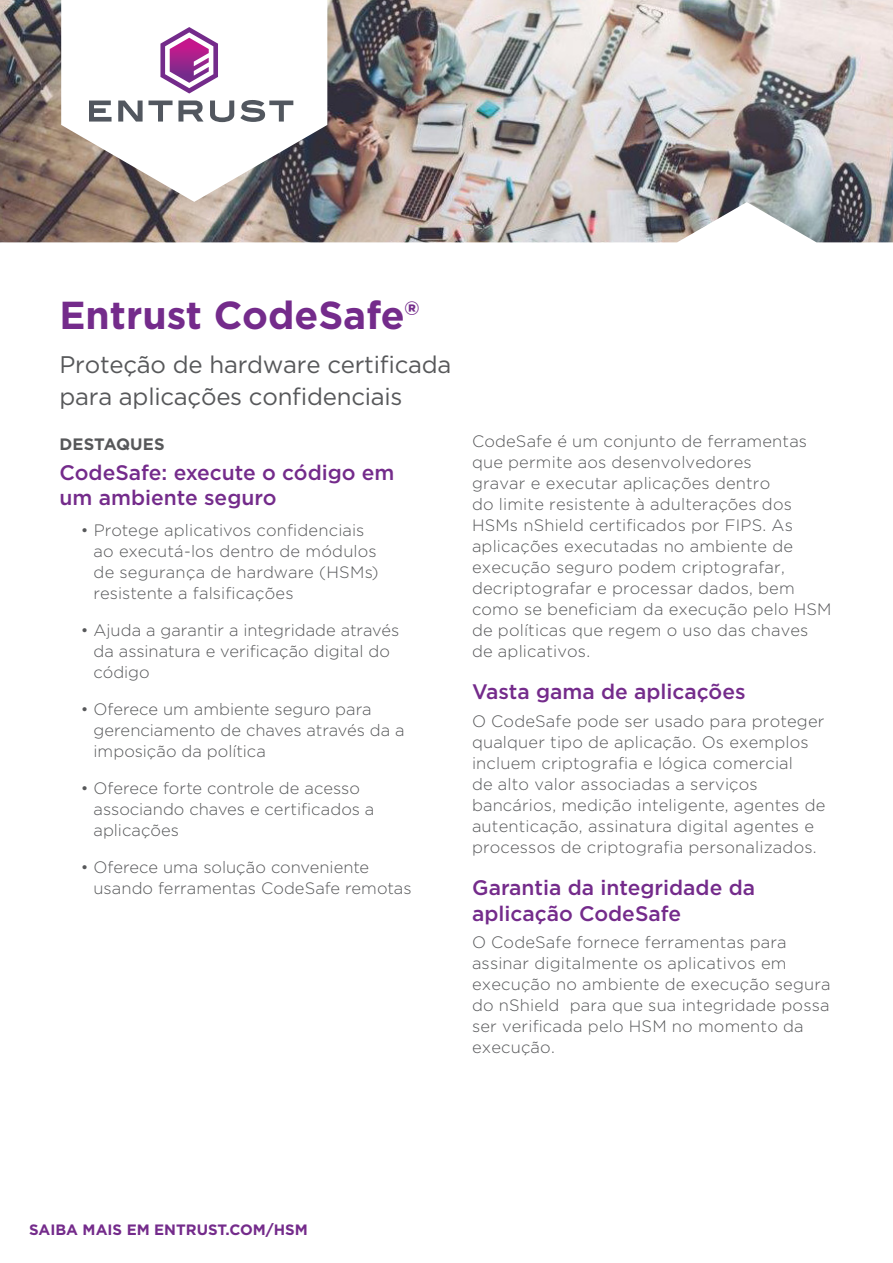
<style>
.page{position:relative;width:893px;height:1263px;background:#fff}
.page>*{position:absolute;margin:0;border:0;box-sizing:border-box;transform-origin:0 0}
._1_Title{font:700 39px "Gotham";color:#742b8b}
._2_Sub_Title{font:24px/31.5px "Gotham";letter-spacing:-.01em;color:#57585a}
._3_Header{font:500 21px/25.5px "Gotham";color:#742b8b}
._4_Body_Text{font:300 16.5px/21px "Gotham";letter-spacing:.01em;color:#57585a}
._3_Eyebrow{font:700 16.5px "Gotham";letter-spacing:.01em;color:#57585a}
.t1{font:700 15px "Gotham";color:#742b8b}
</style>
<div class="page">
<img style="left:0;top:0;width:893px;height:242px">
<p class="_1_Title" style="left:60px;top:289px;width:361px">Entrust CodeSafe®</p>
<p class="_2_Sub_Title" style="left:60px;top:349px;width:393px">Proteção de hardware certificada para aplicações confidenciais</p>
<p class="_3_Eyebrow" style="left:60px;top:433px;width:107px">DESTAQUES</p>
<p class="_3_Header" style="left:60px;top:459px;width:337px">CodeSafe: execute o código em um ambiente seguro</p>
<p class="_4_Body_Text" style="left:94px;top:519px;width:287px;text-indent:-13px">• Protege aplicativos confidenciais ao executá-los dentro de módulos de segurança de hardware (HSMs) resistente a falsificações</p>
<p class="_4_Body_Text" style="left:94px;top:619px;width:307px;text-indent:-13px">• Ajuda a garantir a integridade através da assinatura e verificação digital do código</p>
<p class="_4_Body_Text" style="left:94px;top:698px;width:313px;text-indent:-13px">• Oferece um ambiente seguro para gerenciamento de chaves através da a imposição da política</p>
<p class="_4_Body_Text" style="left:94px;top:777px;width:282px;text-indent:-13px">• Oferece forte controle de acesso associando chaves e certificados a aplicações</p>
<p class="_4_Body_Text" style="left:94px;top:856px;width:319px;text-indent:-13px">• Oferece uma solução conveniente usando ferramentas CodeSafe remotas</p>
<p class="_4_Body_Text" style="left:472px;top:430px;width:361px">CodeSafe é um conjunto de ferramentas que permite aos desenvolvedores<br>gravar e executar aplicações dentro<br>do limite resistente à adulterações dos HSMs nShield certificados por FIPS. As aplicações executadas no ambiente de execução seguro podem criptografar, decriptografar e processar dados, bem como se beneficiam da execução pelo HSM de políticas que regem o uso das chaves de aplicativos.</p>
<p class="_3_Header" style="left:472px;top:679px;width:275px">Vasta gama de aplicações</p>
<p class="_4_Body_Text" style="left:472px;top:710px;width:355px">O CodeSafe pode ser usado para proteger qualquer tipo de aplicação. Os exemplos incluem criptografia e lógica comercial<br>de alto valor associadas a serviços bancários, medição inteligente, agentes de autenticação, assinatura digital agentes e processos de criptografia personalizados.</p>
<p class="_3_Header" style="left:472px;top:875px;width:285px">Garantia da integridade da aplicação CodeSafe</p>
<p class="_4_Body_Text" style="left:472px;top:932px;width:360px">O CodeSafe fornece ferramentas para assinar digitalmente os aplicativos em execução no ambiente de execução segura do nShield para que sua integridade possa ser verificada pelo HSM no momento da execução.</p>
<p class="t1" style="left:29px;top:1219px;width:280px">SAIBA MAIS EM ENTRUST.COM/HSM</p>
</div>
